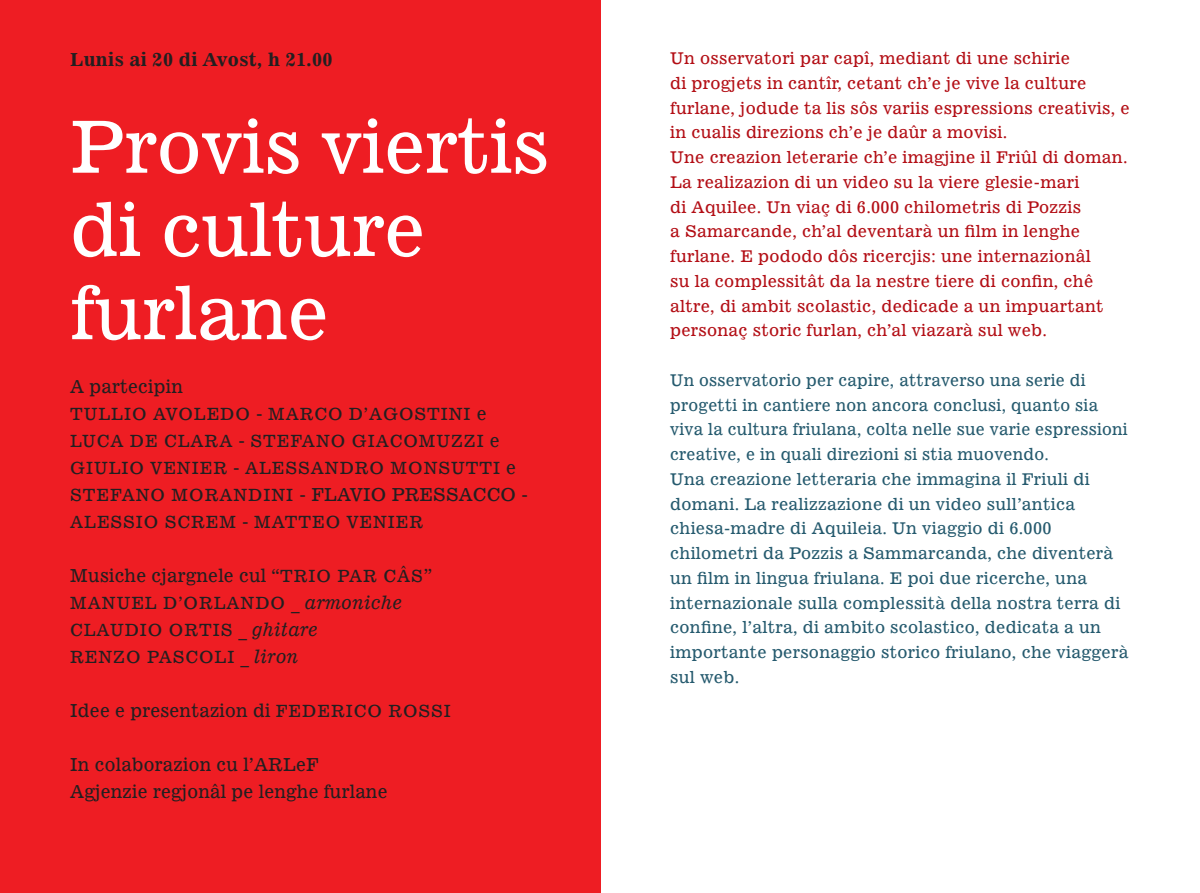
<style>
.page{position:relative;width:1200px;height:893px;background:#fff}
.page>*{position:absolute;margin:0;border:0;box-sizing:border-box;transform-origin:0 0}
.t1{font:72px/83.2px "News 701 BT Roman A";color:#fff}
.t2{font:18px/27px "News 701 BT Roman A";letter-spacing:.015em;color:#231f20;scale:.96 1}
.t3{font:18px "News 701 BT Bold A";letter-spacing:.02em;color:#231f20}
.t4{font:18px "News 701 BT Italic A";letter-spacing:.015em;color:#231f20;scale:.96 1}
.t5{font:16.88px/27px "News 701 BT Roman A";letter-spacing:.06em;color:#231f20;scale:.96 1}
.t6{font:16.2px/24.8px "News 701 BT Roman A";letter-spacing:.02em;color:#255a6e}
.t7{font:16.2px/24.8px "News 701 BT Roman A";letter-spacing:.02em;color:#b30e15}
.s1{font-size:18px}
.s2{font-size:16.88px}
.s3{font-family:"News 701 BT Italic A";font-size:18px}
.s4{font-family:"News 701 BT Roman A";font-size:16.88px}
.s5{font-family:"News 701 BT Roman A"}
</style>
<div class="page">
<div style="left:0;top:0;width:600px;height:893px;background:#ee1d23"></div>
<p class="t3" style="left:70px;top:48px;width:264px">Lunis ai 20 di Avost, h 21.00</p>
<h1 class="t1" style="left:70px;top:105px;width:480px">Provis viertis di culture furlane</h1>
<p class="t2" style="left:70px;top:373px;width:119px">A partecipin</p>
<p class="t5" style="left:70px;top:401px;width:14px">Tulli</p>
<p class="t5" style="left:132px;top:401px;width:371px">o Avoledo <span class="s1">-</span> Marco D’Agostini <span class="s1">e</span></p>
<p class="t5" style="left:70px;top:428px;width:28px">Luca</p>
<p class="t5" style="left:130px;top:428px;width:261px">De Clara <span class="s1">-</span> Stefano Giac</p>
<p class="t5" style="left:403px;top:428px;width:102px">omuzzi <span class="s1">e</span></p>
<p class="t5" style="left:70px;top:455px;width:29px">Giuli</p>
<p class="t5" style="left:129px;top:455px;width:177px">o Venier <span class="s1">-</span> Alessa</p>
<p class="t5" style="left:70px;top:455px;width:466px;text-indent:254px">ndro Monsutti <span class="s1">e<br></span>Stefano Morandini <span class="s1">- Flavi</span></p>
<p class="t2" style="left:370px;top:481px;width:80px">o Pressacc</p>
<p class="t2" style="left:500px;top:481px;width:30px">o -</p>
<p class="t5" style="left:70px;top:509px;width:54px">Alessi</p>
<p class="t5" style="left:144px;top:509px;width:292px">o Screm <span class="s1">-</span> Matteo Venier</p>
<p class="t2" style="left:70px;top:562px;width:378px">Musiche cjargnele cul “<span class="s2">Tri o par câs</span> ”</p>
<p class="t5" style="left:70px;top:590px;width:347px">Manuel D’Orlando <span class="s1">_</span> <span class="s3">armoniche<br></span>Clau</p>
<p class="t5" style="left:70px;top:617px;width:260px;text-indent:54px">di o O rtis <span class="s1">_</span> <span class="s3">ghitare<br></span>Renzo Pasc</p>
<p class="t4" style="left:199px;top:646px;width:105px"><span class="s4">oli</span> <span class="s5">_</span> liron</p>
<p class="t2" style="left:70px;top:697px;width:375px">Idee e presentazion di <span class="s2">Federic o Rossi</span></p>
<p class="t2" style="left:70px;top:751px;width:332px">In colaborazion cu l’ARLeF<br>Agjenzie regjonâl pe lenghe furlane</p>
<p class="t7" style="left:670px;top:46px;width:461px">Un osservatori par capî, mediant di une schirie<br>di progjets in cantîr, cetant ch’e je vive la culture furlane, jodude ta lis sôs variis espressions creativis, e in cualis direzions ch’e je daûr a movisi.<br>Une creazion leterarie ch’e imagjine il Friûl di doman.<br>La realizazion di un video su la viere glesie-mari<br>di Aquilee. Un viaç di 6.000 chilometris di Pozzis<br>a Samarcande, ch’al deventarà un film in lenghe furlane. E pododo dôs ricercjis: une internazionâl<br>su la complessitât da la nestre tiere di confin, chê altre, di ambit scolastic, dedicade a un impuartant personaç storic furlan, ch’al viazarà sul web.</p>
<p class="t6" style="left:670px;top:367px;width:459px">Un osservatorio per capire, attraverso una serie di progetti in cantiere non ancora conclusi, quanto sia viva la cultura friulana, colta nelle sue varie espressioni creative, e in quali direzioni si stia muovendo.<br>Una creazione letteraria che immagina il Friuli di domani. La realizzazione di un video sull’antica chiesa-madre di Aquileia. Un viaggio di 6.000 chilometri da Pozzis a Sammarcanda, che diventerà un film in lingua friulana. E poi due ricerche, una internazionale sulla complessità della nostra terra di confine, l’altra, di ambito scolastico, dedicata a un importante personaggio storico friulano, che viaggerà sul web.</p>
</div>
